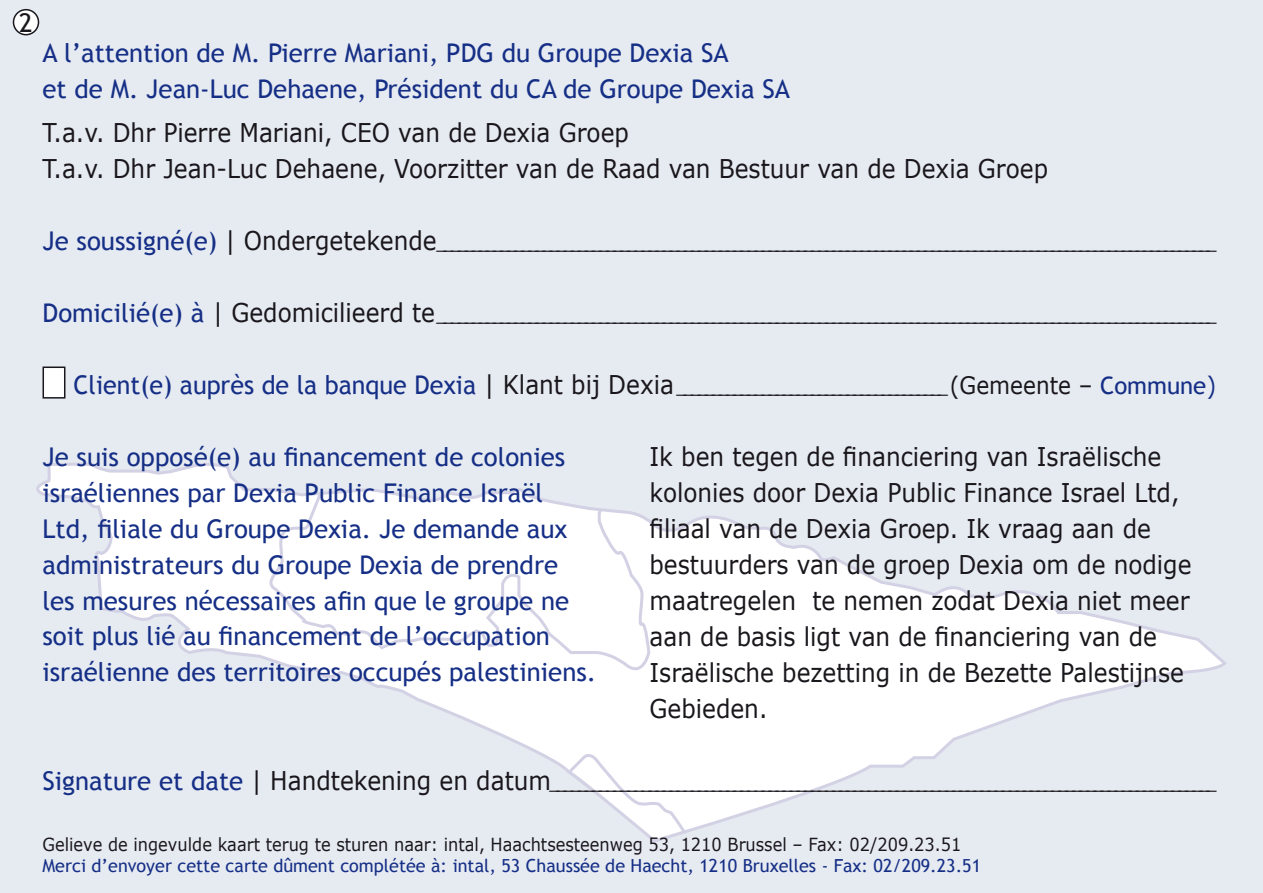
<style>
.page{position:relative;width:1263px;height:893px;background:#e6ebf2}
.page>*{position:absolute;margin:0;border:0;box-sizing:border-box;transform-origin:0 0}
.t1{font:25.8px/36px "Verdana";color:#1a171c;scale:.9 1}
.t2{font:25.8px/36px "Trebuchet MS";color:#162f86}
.t3{font:25.8px "Trebuchet MS";color:#1a171c}
.t4{font:italic 18px "Verdana";color:#1a171c;scale:.9 1}
.t5{font:18px "Trebuchet MS";color:#162f86}
.t6{font:18px "Verdana";color:#1a171c;scale:.9 1}
.s1{font-family:"Trebuchet MS";font-style:normal;font-size:25.8px;color:#162f86}
.s2{font-style:normal;font-size:25.8px}
.s3{font-style:normal;font-size:24px}
.s4{font-family:"Trebuchet MS";font-style:normal;font-size:24px;color:#162f86}
.s5{font-style:normal;font-size:24px;color:#162f86}
</style>
<div class="page">
<svg style="left:36px;top:463px;width:1191px;height:369px"></svg>
<svg style="left:564px;top:750px;width:125px;height:93px"></svg>
<div style="left:43px;top:367px;width:22px;height:31px;background:#fff"></div>
<div style="left:43px;top:366px;width:22px;height:33px;border:2px solid #1a171c"></div>
<div style="left:14px;top:10px;width:25px;height:25px;background:#fff;border-radius:50%"></div>
<div style="left:13px;top:9px;width:26px;height:26px;border:2px solid #1a171c;border-radius:50%"></div>
<h1 class="t3" style="left:19px;top:7px;width:15px">2</h1>
<h1 class="t2" style="left:43px;top:35px;width:749px">A l’attention de M. Pierre Mariani, PDG du Groupe Dexia SA<br>et de M. Jean-Luc Dehaene, Président du CA de Groupe Dexia SA</h1>
<h1 class="t1" style="left:43px;top:115px;width:1119px">T.a.v. Dhr Pierre Mariani, CEO van de Dexia Groep<br>T.a.v. Dhr Jean-Luc Dehaene, Voorzitter van de Raad van Bestuur van de Dexia Groep</h1>
<p class="t4" style="left:43px;top:231px;width:1308px"><span class="s1">J e s o u s s i g n é ( e )</span> <span class="s2">| O n d e r g e t e k e n d e</span> ______________________________________________________________________________________________________________</p>
<p class="t4" style="left:43px;top:303px;width:1308px"><span class="s1">D o m i c i l i é ( e ) à</span> <span class="s2">| G e d o m i c i l i e e r d t e</span> ______________________________________________________________________________________________________________</p>
<p class="t4" style="left:74px;top:375px;width:1271px"><span class="s1">Client(e) auprès de la banque Dexia</span> <span class="s2">| Klant bij Dexia</span> ______________________________________<span class="s3">(Gemeente –</span> <span class="s4">Commune</span><span class="s5">)</span></p>
<p class="t2" style="left:43px;top:439px;width:555px">Je suis opposé(e) au financement de colonies israéliennes par Dexia Public Finance Israël Ltd, filiale du Groupe Dexia. Je demande aux administrateurs du Groupe Dexia de prendre les mesures nécessaires afin que le groupe ne soit plus lié au financement de l’occupation israélienne des territoires occupés palestiniens.</p>
<p class="t1" style="left:649px;top:439px;width:604px">Ik ben tegen de financiering van Israëlische kolonies door Dexia Public Finance Israel Ltd, filiaal van de Dexia Groep. Ik vraag aan de bestuurders van de groep Dexia om de nodige maatregelen te nemen zodat Dexia niet meer aan de basis ligt van de financiering van de Israëlische bezetting in de Bezette Palestijnse Gebieden.</p>
<p class="t4" style="left:43px;top:771px;width:1308px"><span class="s1">S i g n a t u r e e t d a t e</span> <span class="s2">| H a n d t e k e n i n g e n d a t u m</span> ______________________________________________________________________________________________</p>
<p class="t6" style="left:43px;top:833px;width:1022px">Gelieve de ingevulde kaart terug te sturen naar: intal, Haachtsesteenweg 53, 1210 Brussel – Fax: 02/209.23.51</p>
<p class="t5" style="left:43px;top:855px;width:940px">Merci d’envoyer cette carte dûment complétée à: intal, 53 Chaussée de Haecht, 1210 Bruxelles - Fax: 02/209.23.51</p>
</div>
